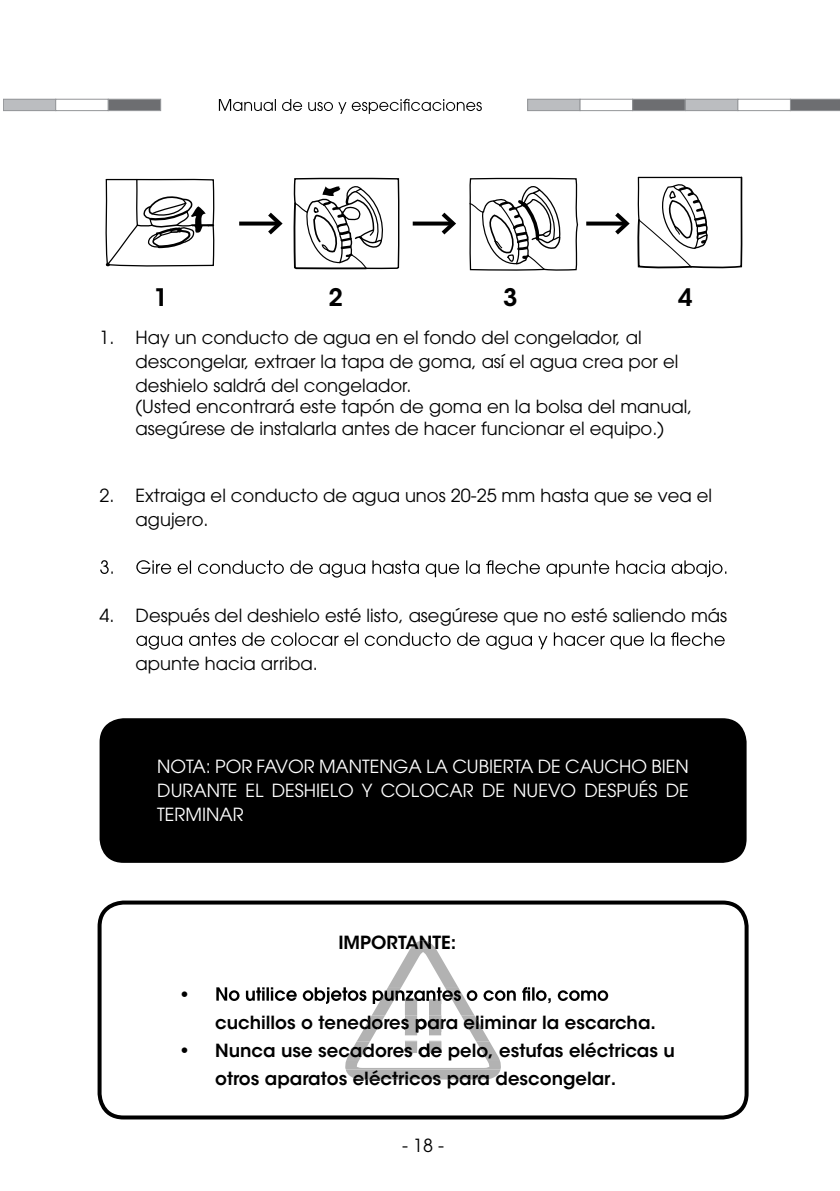
<style>
.page{position:relative;width:840px;height:1191px;background:#fff}
.page>*{position:absolute;margin:0;border:0;box-sizing:border-box;transform-origin:0 0}
.t1{font:700 72.8px "ITC Avant Garde Std";color:#b2b2b2}
.t2{font:600 24px "ITC Avant Garde Std";color:#000}
.t3{font:18px/24px "ITC Avant Garde Std";color:#000}
.t4{font:600 18px/28px "ITC Avant Garde Std";color:#000}
.t5{font:18px/24px "ITC Avant Garde Std";color:#fff;text-align:justify}
</style>
<div class="page">
<svg style="left:219px;top:99px;width:262px;height:15px"></svg>
<div style="left:3px;top:99px;width:53px;height:12px;background:#bbbdc0"></div>
<div style="left:3px;top:99px;width:53px;height:12px;border:1px solid #939598"></div>
<div style="left:55px;top:99px;width:53px;height:12px;background:#fff;border:1px solid #939598"></div>
<div style="left:108px;top:99px;width:53px;height:12px;background:#6d6e71;border:1px solid #939598"></div>
<div style="left:685px;top:99px;width:52px;height:12px;background:#bbbdc0"></div>
<div style="left:684px;top:99px;width:53px;height:12px;border:1px solid #939598"></div>
<div style="left:737px;top:99px;width:53px;height:12px;background:#fff;border:1px solid #939598"></div>
<svg style="left:789px;top:99px;width:50px;height:12px"></svg>
<div style="left:527px;top:99px;width:52px;height:12px;background:#bbbdc0"></div>
<div style="left:527px;top:99px;width:53px;height:12px;border:1px solid #939598"></div>
<div style="left:579px;top:99px;width:53px;height:12px;background:#fff;border:1px solid #939598"></div>
<div style="left:632px;top:99px;width:52px;height:12px;background:#6d6e71"></div>
<div style="left:632px;top:99px;width:52px;height:12px;border:1px solid #939598"></div>
<svg style="left:293px;top:177px;width:106px;height:93px"></svg>
<svg style="left:105px;top:178px;width:109px;height:89px"></svg>
<svg style="left:469px;top:177px;width:109px;height:94px"></svg>
<svg style="left:586px;top:221px;width:24px;height:4px"></svg>
<svg style="left:610px;top:176px;width:132px;height:92px"></svg>
<svg style="left:412px;top:221px;width:25px;height:4px"></svg>
<svg style="left:437px;top:212px;width:19px;height:23px"></svg>
<svg style="left:239px;top:221px;width:25px;height:4px"></svg>
<svg style="left:264px;top:212px;width:19px;height:23px"></svg>
<svg style="left:100px;top:560px;width:626px;height:17px"></svg>
<svg style="left:136px;top:632px;width:588px;height:17px"></svg>
<div style="left:99px;top:718px;width:647px;height:145px;background:#000;border-radius:24px"></div>
<div style="left:97px;top:900px;width:651px;height:219px;border:4px solid #000;border-radius:24px"></div>
<svg style="left:216px;top:940px;width:392px;height:139px"></svg>
<h2 class="t2" style="left:154px;top:282px;width:16px">1</h2>
<h2 class="t2" style="left:328px;top:282px;width:16px">2</h2>
<h2 class="t2" style="left:503px;top:282px;width:16px">3</h2>
<h2 class="t2" style="left:677px;top:282px;width:16px">4</h2>
<p class="t3" style="left:135px;top:325px;width:544px;text-indent:-36px">1. Hay un conducto de agua en el fondo del congelador, al descongelar, extraer la tapa de goma, así el agua crea por el deshielo saldrá del congelador.</p>
<p class="t3" style="left:135px;top:396px;width:558px;line-height:21.6px">(Usted encontrará este tapón de goma en la bolsa del manual, asegúrese de instalarla antes de hacer funcionar el equipo.)</p>
<p class="t3" style="left:135px;top:483px;width:577px;text-indent:-36px">2. Extraiga el conducto de agua unos 20-25 mm hasta que se vea el agujero.</p>
<p class="t3" style="left:99px;top:603px;width:629px">4. Después del deshielo esté listo, asegúrese que no esté saliendo más</p>
<p class="t3" style="left:135px;top:651px;width:183px">apunte hacia arriba.</p>
<p class="t5" style="left:157px;top:754px;width:533px">NOTA: POR FAVOR MANTENGA LA CUBIERTA DE CAUCHO BIEN DURANTE EL DESHIELO Y COLOCAR DE NUEVO DESPUÉS DE TERMINAR</p>
<p class="t3" style="left:179px;top:981px;width:12px">•</p>
<p class="t3" style="left:179px;top:1037px;width:12px">•</p>
<p class="t4" style="left:338px;top:928px;width:119px">IMPORTANTE:</p>
<h1 class="t1" style="left:398px;top:977px;width:50px">!!</h1>
<p class="t4" style="left:215px;top:1008px;width:461px">cuchillos o tenedores para eliminar la escarcha.<br>Nunca use secadores de pelo, estufas eléctricas u</p>
<p class="t4" style="left:215px;top:1064px;width:402px">otros aparatos eléctricos para descongelar.</p>
<p class="t3" style="left:402px;top:1133px;width:43px">- 18 -</p>
</div>
